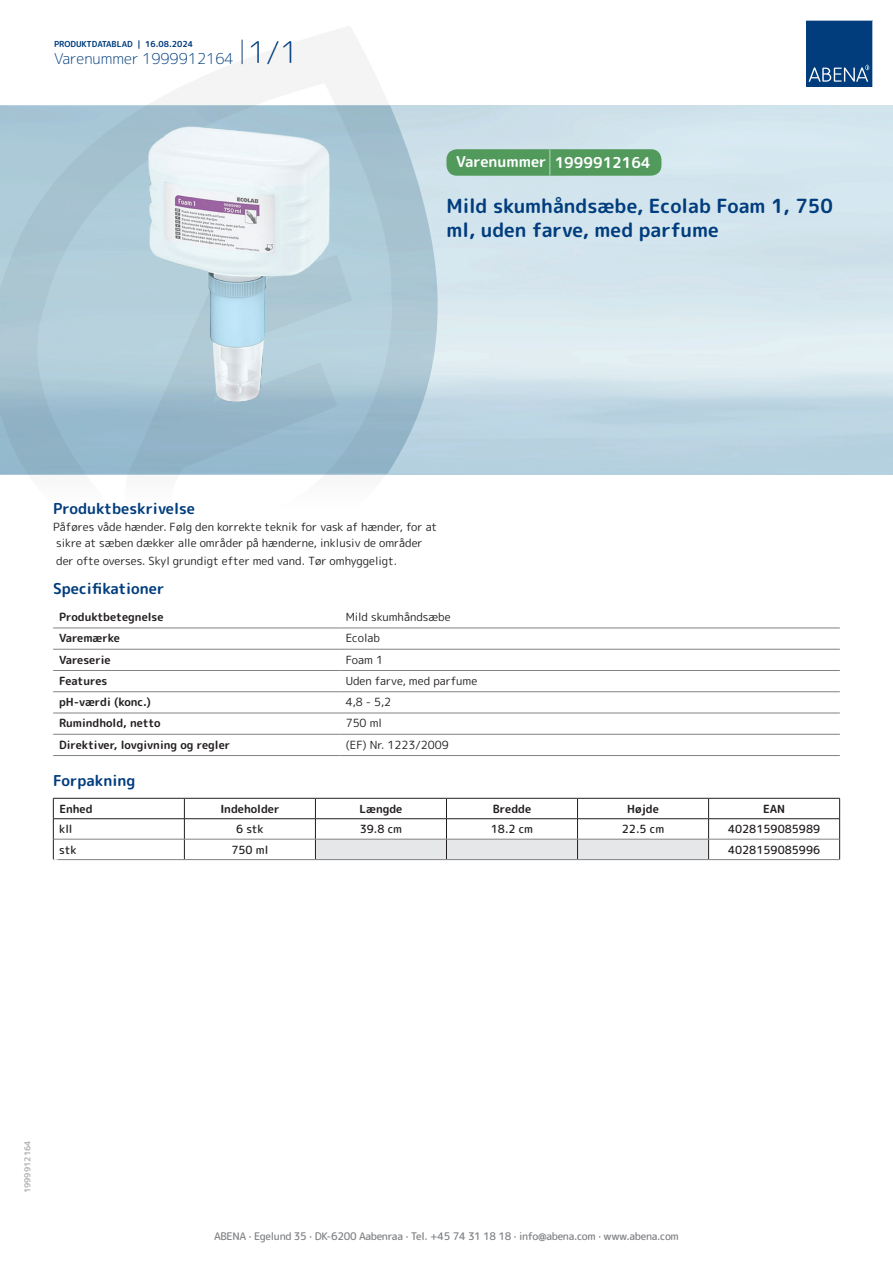
<style>
.page{position:relative;width:893px;height:1263px;background:#fff}
.page>*{position:absolute;margin:0;border:0;box-sizing:border-box;transform-origin:0 0}
.t1{font:700 19.5px/24px "Rounded Mplus 1 c";color:#013d7d}
.t2{font:700 15px "Rounded Mplus 1 c";color:#013d7d}
.t3{font:300 15px "Rounded Mplus 1 c";color:#013d7d}
.t4{font:700 15px "Rounded Mplus 1 c";color:#fff}
.t5{font:11.25px/16.5px "Rounded Mplus 1 c";color:#231f20}
.t6{font:700 11.25px "Rounded Mplus 1 c";color:#231f20}
.t7{font:500 11.25px "Rounded Mplus 1 c";color:#231f20}
.t8{font:500 10.5px "Rounded Mplus 1 c";letter-spacing:-.03em;color:#808285}
.t9{font:700 10.5px "Rounded Mplus 1 c";color:#fff}
.t10{font:700 8.25px "Rounded Mplus 1 c";color:#013d7d}
.t11{font:700 8.25px "Rounded Mplus 1 c";color:#b2b3b7}
.s1{font-size:30px}
.s2{font-size:25.5px}
</style>
<div class="page">
<svg style="left:0;top:26px;width:439px;height:449px"></svg>
<svg style="left:0;top:106px;width:438px;height:368px;background:#a6c4d3"></svg>
<svg style="left:242px;top:40px;width:1px;height:24px"></svg>
<svg style="left:806px;top:20px;width:67px;height:67px;background:#144b86"></svg>
<img style="left:149px;top:127px;width:180px;height:275px">
<hr style="left:53px;top:628px;width:287px;height:1px;background:#808285">
<hr style="left:340px;top:628px;width:500px;height:1px;background:#808285">
<hr style="left:53px;top:649px;width:287px;height:1px;background:#808285">
<hr style="left:340px;top:649px;width:500px;height:1px;background:#808285">
<hr style="left:53px;top:670px;width:287px;height:1px;background:#808285">
<hr style="left:340px;top:670px;width:500px;height:1px;background:#808285">
<hr style="left:53px;top:691px;width:287px;height:1px;background:#808285">
<hr style="left:340px;top:691px;width:500px;height:1px;background:#808285">
<hr style="left:53px;top:713px;width:287px;height:1px;background:#808285">
<hr style="left:340px;top:713px;width:500px;height:1px;background:#808285">
<hr style="left:53px;top:734px;width:287px;height:1px;background:#808285">
<hr style="left:340px;top:734px;width:500px;height:1px;background:#808285">
<hr style="left:53px;top:755px;width:287px;height:1px;background:#808285">
<hr style="left:340px;top:755px;width:500px;height:1px;background:#808285">
<hr style="left:53px;top:798px;width:131px;height:1px;background:#231f20">
<hr style="left:184px;top:798px;width:131px;height:1px;background:#231f20">
<hr style="left:709px;top:798px;width:131px;height:1px;background:#231f20">
<hr style="left:53px;top:818px;width:131px;height:1px;background:#231f20">
<hr style="left:184px;top:818px;width:131px;height:1px;background:#231f20">
<hr style="left:709px;top:818px;width:131px;height:1px;background:#231f20">
<svg style="left:53px;top:798px;width:1px;height:61px"></svg>
<svg style="left:184px;top:798px;width:1px;height:61px"></svg>
<svg style="left:315px;top:798px;width:394px;height:61px"></svg>
<svg style="left:839px;top:798px;width:1px;height:61px"></svg>
<hr style="left:54px;top:839px;width:130px;height:1px;background:#808285">
<hr style="left:184px;top:839px;width:131px;height:1px;background:#808285">
<hr style="left:315px;top:839px;width:131px;height:1px;background:#808285">
<hr style="left:446px;top:839px;width:131px;height:1px;background:#808285">
<hr style="left:577px;top:839px;width:132px;height:1px;background:#808285">
<hr style="left:709px;top:839px;width:130px;height:1px;background:#808285">
<hr style="left:53px;top:859px;width:131px;height:1px;background:#808285">
<hr style="left:184px;top:859px;width:131px;height:1px;background:#808285">
<hr style="left:315px;top:859px;width:131px;height:1px;background:#808285">
<hr style="left:446px;top:859px;width:131px;height:1px;background:#808285">
<hr style="left:577px;top:859px;width:132px;height:1px;background:#808285">
<hr style="left:709px;top:859px;width:131px;height:1px;background:#808285">
<div style="left:446px;top:149px;width:215px;height:27px;background:#52995c;border-radius:10px"></div>
<p class="t10" style="left:54px;top:38px;width:141px">PRODUKTDATABLAD | 16.08.2024</p>
<h2 class="t3" style="left:54px;top:48px;width:246px">Varenummer 1999912164 <span class="s1">1/1</span></h2>
<h2 class="t4" style="left:456px;top:152px;width:196px">Varenummer <span class="s2">|</span> 1999912164</h2>
<h1 class="t1" style="left:446px;top:194px;width:388px">Mild skumhåndsæbe, Ecolab Foam 1, 750 ml, uden farve, med parfume</h1>
<h2 class="t2" style="left:53px;top:498px;width:143px">Produktbeskrivelse</h2>
<p class="t5" style="left:53px;top:518px;width:385px">Påføres våde hænder. Følg den korrekte teknik for vask af hænder, for at sikre at sæben dækker alle områder på hænderne, inklusiv de områder</p>
<p class="t5" style="left:56px;top:553px;width:342px">der ofte overses. Skyl grundigt efter med vand. Tør omhyggeligt.</p>
<h2 class="t2" style="left:53px;top:578px;width:113px">Specifikationer</h2>
<p class="t6" style="left:59px;top:609px;width:106px">Produktbetegnelse</p>
<p class="t5" style="left:346px;top:609px;width:107px">Mild skumhåndsæbe</p>
<p class="t6" style="left:59px;top:630px;width:62px">Varemærke</p>
<p class="t5" style="left:346px;top:630px;width:36px">Ecolab</p>
<p class="t6" style="left:59px;top:651px;width:53px">Vareserie</p>
<p class="t5" style="left:346px;top:651px;width:39px">Foam 1</p>
<p class="t6" style="left:59px;top:673px;width:50px">Features</p>
<p class="t5" style="left:346px;top:672px;width:133px">Uden farve, med parfume</p>
<p class="t6" style="left:59px;top:694px;width:93px">pH-værdi (konc.)</p>
<p class="t5" style="left:346px;top:694px;width:47px">4,8 - 5,2</p>
<p class="t6" style="left:59px;top:715px;width:103px">Rumindhold, netto</p>
<p class="t5" style="left:346px;top:715px;width:38px">750 ml</p>
<p class="t6" style="left:59px;top:737px;width:173px">Direktiver, lovgivning og regler</p>
<p class="t5" style="left:346px;top:736px;width:104px">(EF) Nr. 1223/2009</p>
<h2 class="t2" style="left:53px;top:770px;width:84px">Forpakning</h2>
<p class="t6" style="left:59px;top:801px;width:35px">Enhed</p>
<p class="t6" style="left:220px;top:801px;width:61px">Indeholder</p>
<p class="t6" style="left:359px;top:801px;width:44px">Længde</p>
<p class="t6" style="left:493px;top:801px;width:40px">Bredde</p>
<p class="t6" style="left:627px;top:801px;width:33px">Højde</p>
<p class="t6" style="left:763px;top:801px;width:24px">EAN</p>
<p class="t7" style="left:59px;top:821px;width:15px">kll</p>
<p class="t7" style="left:236px;top:821px;width:29px">6 stk</p>
<p class="t7" style="left:360px;top:821px;width:44px">39.8 cm</p>
<p class="t7" style="left:491px;top:821px;width:44px">18.2 cm</p>
<p class="t7" style="left:622px;top:821px;width:44px">22.5 cm</p>
<p class="t7" style="left:728px;top:821px;width:94px">4028159085989</p>
<p class="t7" style="left:59px;top:841px;width:19px">stk</p>
<p class="t7" style="left:231px;top:841px;width:38px">750 ml</p>
<p class="t7" style="left:728px;top:841px;width:94px">4028159085996</p>
<p class="t9" style="left:53px;top:855px;width:7px">*</p>
<p class="t11" style="left:22px;top:1193px;width:54px;rotate:-90deg">1999912164</p>
<p class="t8" style="left:214px;top:1229px;width:466px">ABENA · Egelund 35 · DK-6200 Aabenraa · Tel. +45 74 31 18 18 · info@abena.com · www.abena.com</p>
</div>
